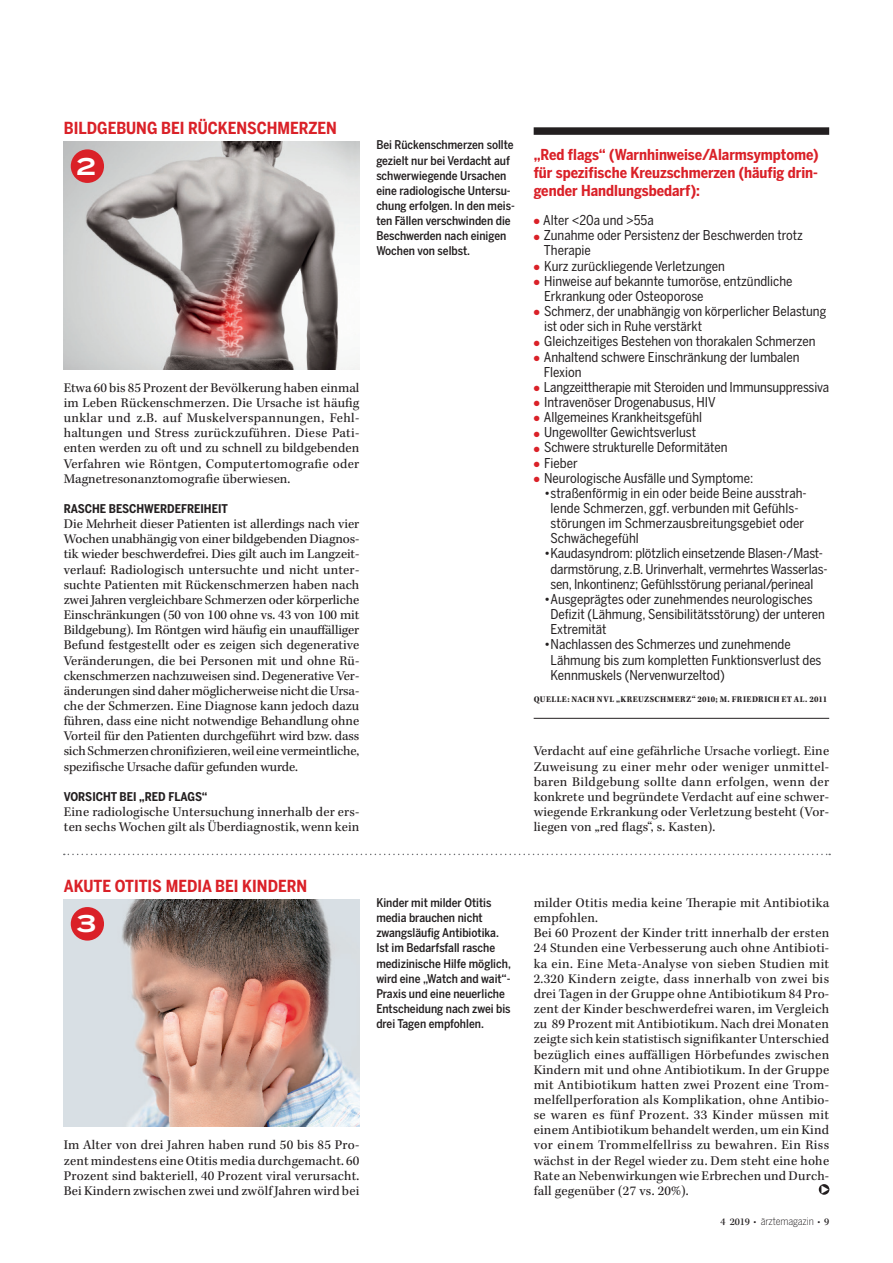
<style>
.page{position:relative;width:893px;height:1263px;background:#fff}
.page>*{position:absolute;margin:0;border:0;box-sizing:border-box;transform-origin:0 0}
.t1{font:700 22.95px "Benton Sans Wide";color:#fff}
.t2{font:700 16.5px "Benton Sans Condensed";color:#da2128}
.t3{font:700 15px/18px "Benton Sans Condensed";color:#da2128;text-align:justify}
.t4{font:13.65px/15.1px "Kepler Std";letter-spacing:.015em;color:#231f20;text-align:justify}
.t5{font:13.5px/15.1px "Benton Sans Condensed";color:#231f20}
.t6{font:500 12px/15.1px "Benton Sans Condensed";color:#231f20}
.t7{font:700 12px "Benton Sans Condensed";color:#231f20}
.t8{font:300 10.5px "Benton Sans Condensed";letter-spacing:-.01em;color:#231f20}
.t9{font:9px "Kepler Std Bold Scn Capt";letter-spacing:.04em;color:#231f20}
.s1{color:#da2128}
.s2{font-family:"Kepler Std";font-weight:500}
</style>
<div class="page">
<div style="left:819px;top:1184px;width:10px;height:11px;background:#231f20;border-radius:50%"></div>
<img style="left:64px;top:142px;width:295px;height:227px">
<img style="left:64px;top:899px;width:295px;height:227px">
<div style="left:534px;top:127px;width:295px;height:8px;background:#231f20"></div>
<hr style="left:534px;top:718px;width:295px;height:1px;background:#231f20">
<svg style="left:64px;top:854px;width:766px;height:1px"></svg>
<div style="left:71px;top:907px;width:33px;height:33px;background:#da2128;border-radius:50%"></div>
<div style="left:71px;top:149px;width:33px;height:34px;background:#da2128;border-radius:50%"></div>
<p class="t2" style="left:64px;top:118px;width:275px">BILDGEBUNG BEI RÜCKENSCHMERZEN</p>
<h1 class="t1" style="left:77px;top:152px;width:21px">2</h1>
<p class="t6" style="left:376px;top:137px;width:140px">Bei Rückenschmerzen sollte gezielt nur bei Verdacht auf schwerwiegende Ursachen eine radiologische Untersu&shy;chung erfolgen. In den meis&shy;ten Fällen verschwinden die<br>Beschwerden nach einigen<br>Wochen von selbst.</p>
<p class="t4" style="left:64px;top:380px;width:297px">Etwa 60 bis 85 Prozent der Bevölkerung haben einmal im Leben Rückenschmerzen. Die Ursache ist häufig unklar und z.B. auf Muskelverspannungen, Fehl&shy;haltungen und Stress zurückzuführen. Diese Pati&shy;enten werden zu oft und zu schnell zu bildgebenden Verfahren wie Röntgen, Computertomografie oder Magnetresonanztomografie überwiesen.</p>
<p class="t7" style="left:64px;top:501px;width:166px">RASCHE BESCHWERDEFREIHEIT</p>
<p class="t4" style="left:64px;top:517px;width:297px">Die Mehrheit dieser Patienten ist allerdings nach vier Wochen unabhängig von einer bildgebenden Diagnos&shy;tik wieder beschwerdefrei. Dies gilt auch im Langzeit&shy;verlauf: Radiologisch untersuchte und nicht unter&shy;suchte Patienten mit Rückenschmerzen haben nach zwei Jahren vergleichbare Schmerzen oder körperliche Einschränkungen (50 von 100 ohne vs. 43 von 100 mit Bildgebung). Im Röntgen wird häufig ein unauffälliger Befund festgestellt oder es zeigen sich degenerative Veränderungen, die bei Personen mit und ohne Rü&shy;ckenschmerzen nachzuweisen sind. Degenerative Ver&shy;änderungen sind daher möglicherweise nicht die Ursa&shy;che der Schmerzen. Eine Diagnose kann jedoch dazu führen, dass eine nicht notwendige Behandlung ohne Vorteil für den Patienten durchgeführt wird bzw. dass sich Schmerzen chronifizieren, weil eine vermeintliche, spezifische Ursache dafür gefunden wurde.</p>
<p class="t7" style="left:64px;top:789px;width:145px">VORSICHT BEI „RED FLAGS“</p>
<p class="t4" style="left:64px;top:805px;width:297px">Eine radiologische Untersuchung innerhalb der ers&shy;ten sechs Wochen gilt als Überdiagnostik, wenn kein</p>
<p class="t2" style="left:64px;top:875px;width:245px">AKUTE OTITIS MEDIA BEI KINDERN</p>
<h1 class="t1" style="left:76px;top:909px;width:21px">3</h1>
<p class="t6" style="left:376px;top:895px;width:136px">Kinder mit milder Otitis media brauchen nicht zwangsläufig Antibiotika.<br>Ist im Bedarfsfall rasche medizinische Hilfe möglich, wird eine „Watch and wait“-<br>Praxis und eine neuerliche<br>Entscheidung nach zwei bis drei Tagen empfohlen.</p>
<p class="t4" style="left:64px;top:1138px;width:297px">Im Alter von drei Jahren haben rund 50 bis 85 Pro&shy;zent mindestens eine Otitis media durchgemacht. 60<br>Prozent sind bakteriell, 40 Prozent viral verursacht.<br>Bei Kindern zwischen zwei und zwölf Jahren wird bei</p>
<p class="t3" style="left:534px;top:146px;width:287px">„Red flags“ (Warnhinweise/Alarmsymptome) für spezifische Kreuzschmerzen (häufig drin&shy;gender Handlungsbedarf):</p>
<p class="t5" style="left:534px;top:213px;width:122px"><span class="s1">●</span> Alter &lt;20a und &gt;55a</p>
<p class="t5" style="left:544px;top:228px;width:261px;text-indent:-10px"><span class="s1">●</span> Zunahme oder Persistenz der Beschwerden trotz<br>Therapie</p>
<p class="t5" style="left:534px;top:258px;width:193px"><span class="s1">●</span> Kurz zurückliegende Verletzungen</p>
<p class="t5" style="left:544px;top:273px;width:250px;text-indent:-10px"><span class="s1">●</span> Hinweise auf bekannte tumoröse, entzündliche<br>Erkrankung oder Osteoporose</p>
<p class="t5" style="left:544px;top:303px;width:284px;text-indent:-10px"><span class="s1">●</span> Schmerz, der unabhängig von körperlicher Belastung ist oder sich in Ruhe verstärkt</p>
<p class="t5" style="left:534px;top:334px;width:283px"><span class="s1">●</span> Gleichzeitiges Bestehen von thorakalen Schmerzen</p>
<p class="t5" style="left:544px;top:349px;width:257px;text-indent:-10px"><span class="s1">●</span> Anhaltend schwere Einschränkung der lumbalen<br>Flexion</p>
<p class="t5" style="left:534px;top:379px;width:297px"><span class="s1">●</span> Langzeittherapie mit Steroiden und Immunsuppressiva</p>
<p class="t5" style="left:534px;top:394px;width:184px"><span class="s1">●</span> Intravenöser Drogenabusus, HIV</p>
<p class="t5" style="left:534px;top:410px;width:170px"><span class="s1">●</span> Allgemeines Krankheitsgefühl</p>
<p class="t5" style="left:534px;top:425px;width:164px"><span class="s1">●</span> Ungewollter Gewichtsverlust</p>
<p class="t5" style="left:534px;top:440px;width:195px"><span class="s1">●</span> Schwere strukturelle Deformitäten</p>
<p class="t5" style="left:534px;top:455px;width:46px"><span class="s1">●</span> Fieber</p>
<p class="t5" style="left:534px;top:470px;width:221px"><span class="s1">●</span> Neurologische Ausfälle und Symptome:</p>
<p class="t5" style="left:551px;top:485px;width:258px;text-indent:-6px">•straßenförmig in ein oder beide Beine ausstrah&shy;lende Schmerzen, ggf. verbunden mit Gefühls&shy;störungen im Schmerzausbreitungsgebiet oder Schwächegefühl</p>
<p class="t5" style="left:550px;top:546px;width:279px;text-indent:-6px">•Kaudasyndrom: plötzlich einsetzende Blasen-/Mast&shy;darmstörung, z.B. Urinverhalt, vermehrtes Wasserlas&shy;sen, Inkontinenz; Gefühlsstörung perianal/perineal</p>
<p class="t5" style="left:551px;top:591px;width:276px;text-indent:-6px">•Ausgeprägtes oder zunehmendes neurologisches<br>Defizit (Lähmung, Sensibilitätsstörung) der unteren<br>Extremität</p>
<p class="t5" style="left:551px;top:637px;width:272px;text-indent:-6px">•Nachlassen des Schmerzes und zunehmende<br>Lähmung bis zum kompletten Funktionsverlust des<br>Kennmuskels (Nervenwurzeltod)</p>
<p class="t9" style="left:534px;top:694px;width:295px">QUELLE: NACH NVL „KREUZSCHMERZ“ 2010; M. FRIEDRICH ET AL. 2011</p>
<p class="t4" style="left:534px;top:744px;width:297px">Verdacht auf eine gefährliche Ursache vorliegt. Eine Zuweisung zu einer mehr oder weniger unmittel&shy;baren Bildgebung sollte dann erfolgen, wenn der konkrete und begründete Verdacht auf eine schwer&shy;wiegende Erkrankung oder Verletzung besteht (Vor&shy;liegen von „red flags“, s. Kasten).</p>
<p class="t4" style="left:534px;top:896px;width:297px;text-align:left">milder Otitis media keine Therapie mit Antibiotika empfohlen.<br>Bei 60 Prozent der Kinder tritt innerhalb der ersten 24 Stunden eine Verbesserung auch ohne Antibioti&shy;ka ein. Eine Meta-Analyse von sieben Studien mit 2.320 Kindern zeigte, dass innerhalb von zwei bis drei Tagen in der Gruppe ohne Antibiotikum 84 Pro&shy;zent der Kinder beschwerdefrei waren, im Vergleich zu 89 Prozent mit Antibiotikum. Nach drei Monaten zeigte sich kein statistisch signifikanter Unterschied bezüglich eines auffälligen Hörbefundes zwischen Kindern mit und ohne Antibiotikum. In der Gruppe mit Antibiotikum hatten zwei Prozent eine Trom&shy;melfellperforation als Komplikation, ohne Antibio&shy;se waren es fünf Prozent. 33 Kinder müssen mit einem Antibiotikum behandelt werden, um ein Kind vor einem Trommelfellriss zu bewahren. Ein Riss wächst in der Regel wieder zu. Dem steht eine hohe Rate an Nebenwirkungen wie Erbrechen und Durch&shy;fall gegenüber (27 vs. 20%).</p>
<p class="t8" style="left:721px;top:1215px;width:110px"><span class="s2">4 2019</span> <sup>.</sup> ärztemagazin <sup>.</sup> <span class="s2">9</span></p>
</div>
